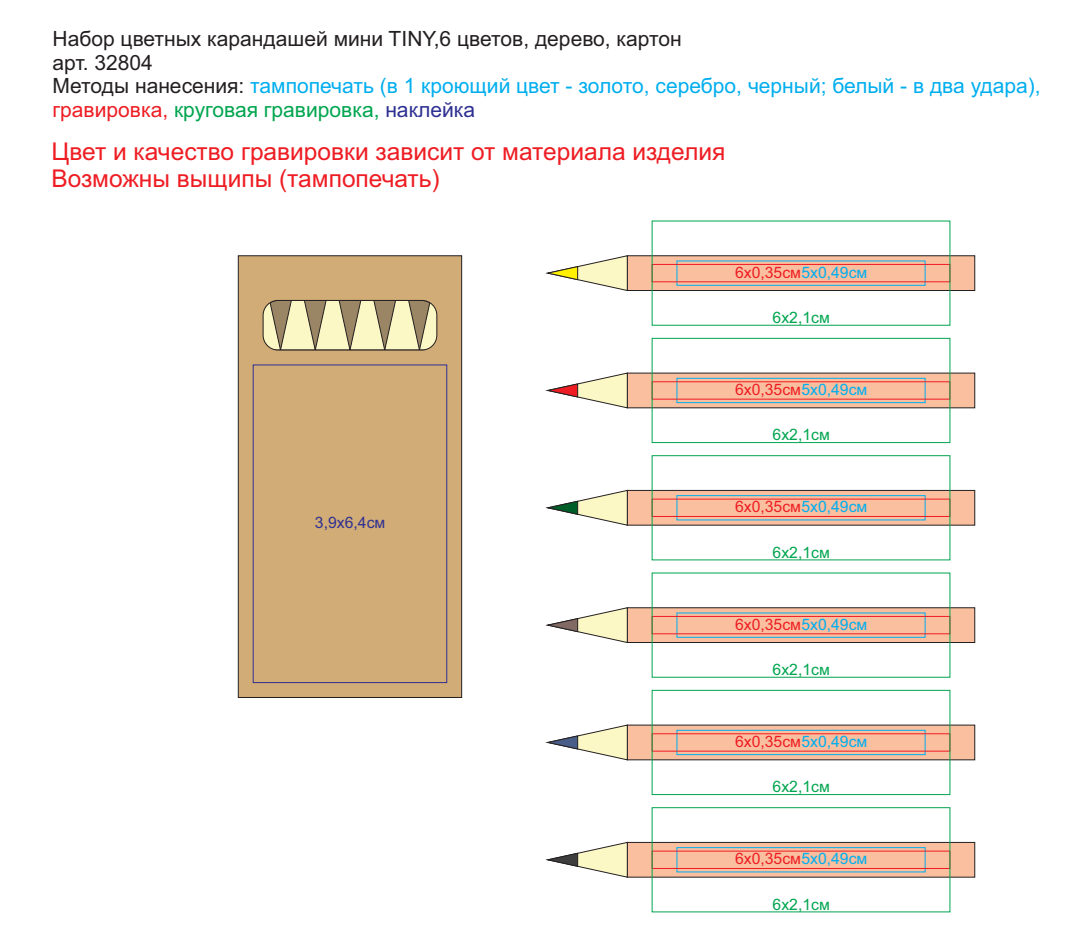
<style>
.page{position:relative;width:1092px;height:943px;background:#fff}
.page>*{position:absolute;margin:0;border:0;box-sizing:border-box;transform-origin:0 0}
.t1{font:24.5px/27.3px "Arial";color:#ee1d23}
.t2{font:21px/23.4px "Arial";color:#231f20}
.t3{font:15.75px "Arial";color:#ee1d23}
.t4{font:15.75px "Arial";color:#00a54f}
.t5{font:15.75px "Arial";color:#2e3092}
.s1{color:#00aeef}
.s2{color:#ee1d23}
.s3{color:#00a54f}
.s4{color:#2e3092}
</style>
<div class="page">
<svg style="left:546px;top:254px;width:429px;height:38px"></svg>
<div style="left:676px;top:260px;width:249px;height:26px;border:1px solid #00aeef"></div>
<div style="left:651px;top:264px;width:299px;height:18px;border:1px solid #ee1d23"></div>
<svg style="left:546px;top:372px;width:429px;height:37px;background:#e9bda4"></svg>
<div style="left:676px;top:378px;width:249px;height:25px;border:1px solid #00aeef"></div>
<div style="left:651px;top:381px;width:299px;height:18px;border:1px solid #ee1d23"></div>
<div style="left:651px;top:338px;width:299px;height:105px;border:1px solid #00a54f"></div>
<svg style="left:546px;top:489px;width:429px;height:37px;background:#e6c0a5"></svg>
<div style="left:676px;top:495px;width:249px;height:25px;border:1px solid #00aeef"></div>
<div style="left:651px;top:498px;width:299px;height:19px;border:1px solid #ee1d23"></div>
<div style="left:651px;top:455px;width:299px;height:105px;border:1px solid #00a54f"></div>
<svg style="left:546px;top:606px;width:429px;height:37px;background:#e1bea6"></svg>
<div style="left:651px;top:616px;width:299px;height:18px;border:1px solid #ee1d23"></div>
<svg style="left:546px;top:723px;width:429px;height:38px;background:#e9c0a7"></svg>
<div style="left:676px;top:729px;width:249px;height:26px;border:1px solid #00aeef"></div>
<div style="left:651px;top:733px;width:299px;height:18px;border:1px solid #ee1d23"></div>
<div style="left:651px;top:690px;width:299px;height:105px;border:1px solid #00a54f"></div>
<svg style="left:546px;top:841px;width:429px;height:37px;background:#e7c0a6"></svg>
<div style="left:676px;top:847px;width:249px;height:25px;border:1px solid #00aeef"></div>
<div style="left:651px;top:850px;width:299px;height:19px;border:1px solid #ee1d23"></div>
<div style="left:651px;top:807px;width:299px;height:105px;border:1px solid #00a54f"></div>
<svg style="left:237px;top:255px;width:225px;height:443px;background:#cfac78"></svg>
<div style="left:253px;top:364px;width:194px;height:319px;border:1px solid #2e3092"></div>
<p class="t2" style="left:53px;top:29px;width:989px">Набор цветных карандашей мини TINY,6 цветов, дерево, картон<br>арт. 32804<br>Методы нанесения: <span class="s1">тампопечать (в 1 кроющий цвет - золото, серебро, черный; белый - в два удара), </span><span class="s2">гравировка,</span> <span class="s3">круговая гравировка,</span> <span class="s4">наклейка</span></p>
<p class="t1" style="left:51px;top:140px;width:675px">Цвет и качество гравировки зависит от материала изделия<br>Возможны выщипы (тампопечать)</p>
<p class="t3" style="left:735px;top:266px;width:134px">6х0,35см<span class="s1">5х0,49см</span></p>
<p class="t4" style="left:772px;top:311px;width:59px">6х2,1см</p>
<p class="t3" style="left:735px;top:383px;width:134px">6х0,35см<span class="s1">5х0,49см</span></p>
<p class="t4" style="left:772px;top:429px;width:59px">6х2,1см</p>
<p class="t5" style="left:315px;top:517px;width:72px">3,9х6,4см</p>
<p class="t3" style="left:735px;top:501px;width:134px">6х0,35см<span class="s1">5х0,49см</span></p>
<p class="t4" style="left:772px;top:546px;width:59px">6х2,1см</p>
<p class="t3" style="left:735px;top:618px;width:134px">6х0,35см<span class="s1">5х0,49см</span></p>
<p class="t4" style="left:772px;top:663px;width:59px">6х2,1см</p>
<p class="t3" style="left:735px;top:735px;width:134px">6х0,35см<span class="s1">5х0,49см</span></p>
<p class="t4" style="left:772px;top:780px;width:59px">6х2,1см</p>
<p class="t3" style="left:735px;top:852px;width:134px">6х0,35см<span class="s1">5х0,49см</span></p>
<p class="t4" style="left:772px;top:898px;width:59px">6х2,1см</p>
</div>
